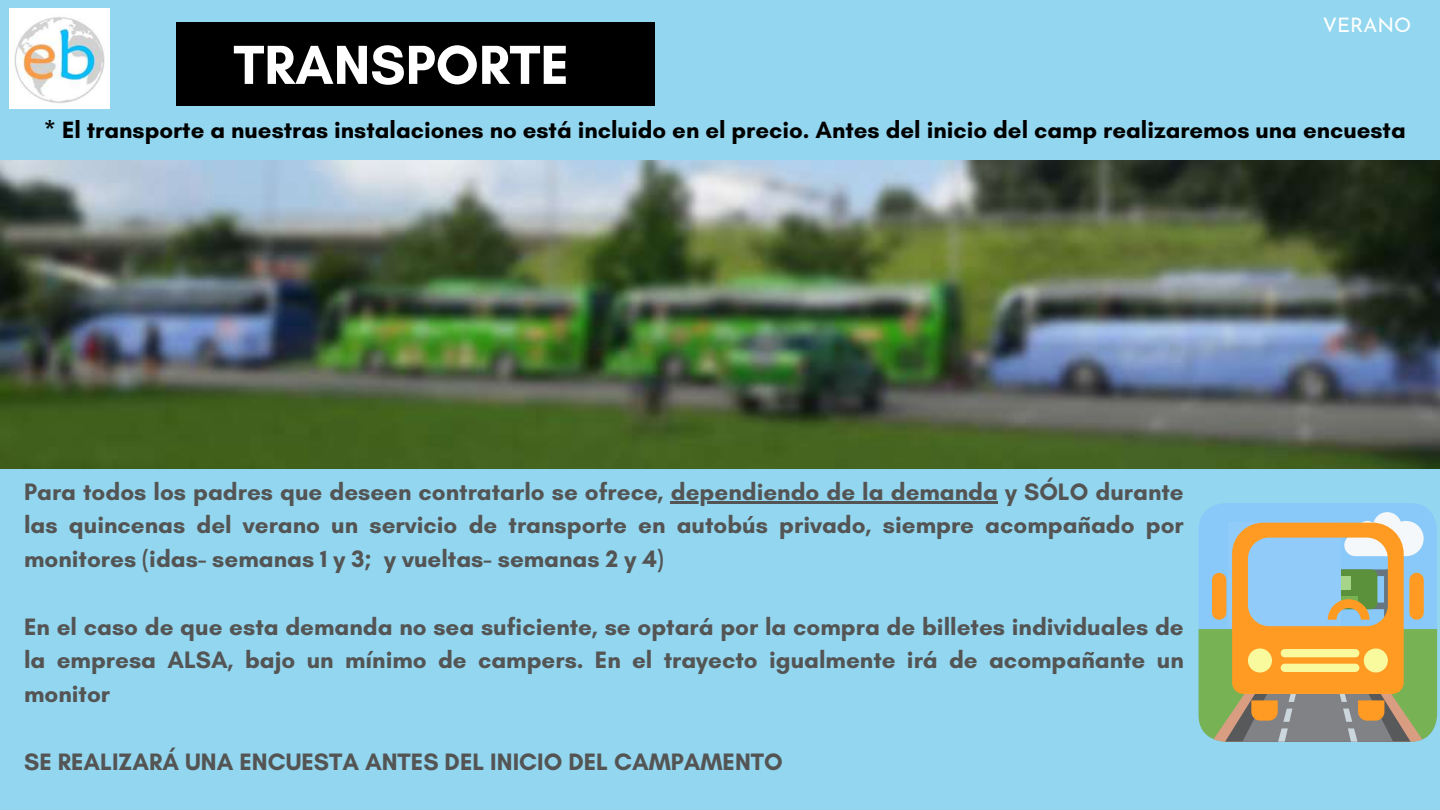
<style>
.page{position:relative;width:1440px;height:810px;background:#92d7ef}
.page>*{position:absolute;margin:0;border:0;box-sizing:border-box;transform-origin:0 0}
.t1{font:700 56px "Glacial Indifference";color:#fff}
.t2{font:700 24.2px/33.8px "Glacial Indifference";color:#545454;text-align:justify}
.t3{font:700 24px "Glacial Indifference";color:#000}
.t4{font:20px "Josefin Sans";color:#fff}
</style>
<div class="page">
<div style="left:176px;top:23px;width:479px;height:83px;background:#000"></div>
<img style="left:0;top:161px;width:1440px;height:307px">
<div style="left:1199px;top:503px;width:238px;height:239px;background:#88c9f9;border-radius:27px"></div>
<svg style="left:1199px;top:512px;width:238px;height:230px"></svg>
<div style="left:1212px;top:573px;width:14px;height:47px;background:#ff9a22;border-radius:7px"></div>
<div style="left:1409px;top:573px;width:14px;height:47px;background:#ff9a22;border-radius:7px"></div>
<hr style="left:671px;top:501px;width:327px;height:2px;background:#545454">
<img style="left:9px;top:8px;width:101px;height:101px">
<p class="t4" style="left:1323px;top:17px;width:90px">VERANO</p>
<h1 class="t1" style="left:234px;top:31px;width:337px">TRANSPORTE</h1>
<p class="t3" style="left:44px;top:116px;width:1363px">* El transporte a nuestras instalaciones no está incluido en el precio. Antes del inicio del camp realizaremos una encuesta</p>
<p class="t2" style="left:24px;top:474px;width:1161px">Para todos los padres que deseen contratarlo se ofrece, dependiendo de la demanda y SÓLO durante las quincenas del verano un servicio de transporte en autobús privado, siempre acompañado por monitores (idas- semanas 1 y 3; y vueltas- semanas 2 y 4)</p>
<p class="t2" style="left:24px;top:609px;width:1161px">En el caso de que esta demanda no sea suficiente, se optará por la compra de billetes individuales de la empresa ALSA, bajo un mínimo de campers. En el trayecto igualmente irá de acompañante un monitor</p>
<p class="t2" style="left:24px;top:744px;width:760px">SE REALIZARÁ UNA ENCUESTA ANTES DEL INICIO DEL CAMPAMENTO</p>
</div>
